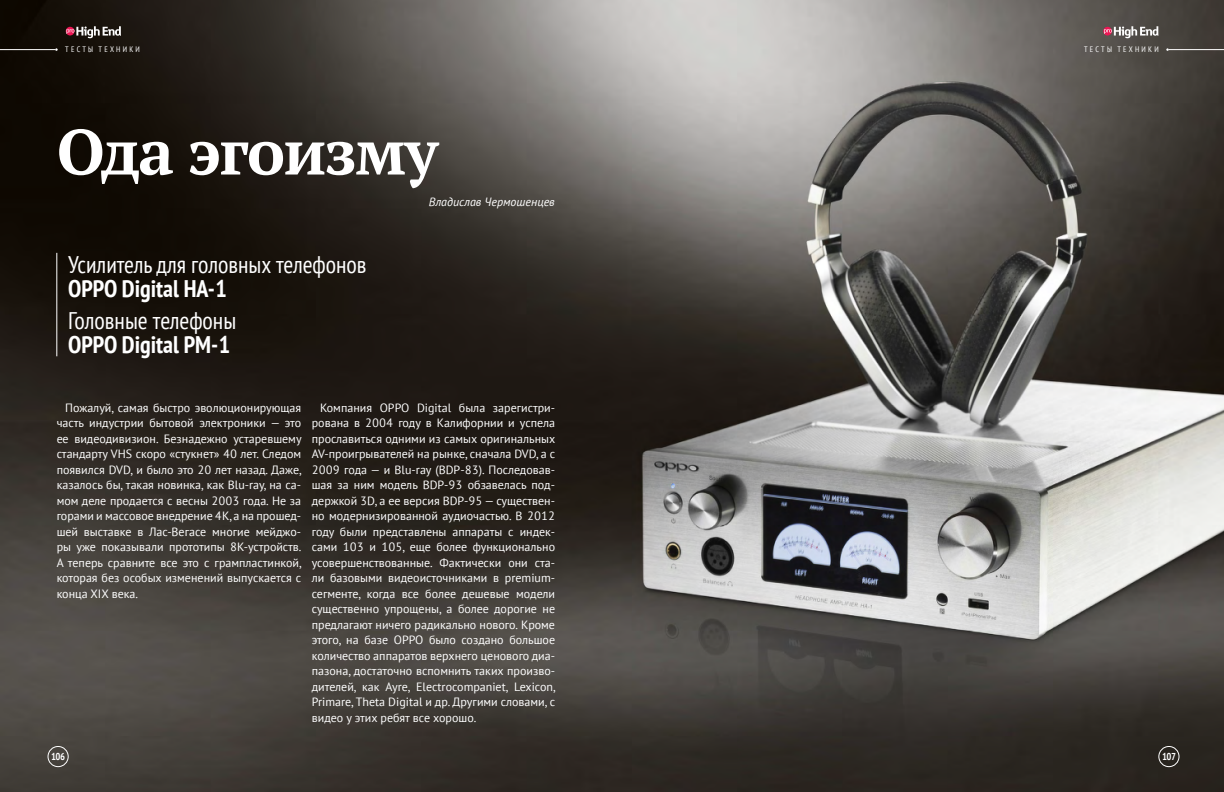
<style>
.page{position:relative;width:1224px;height:792px;background:#fff}
.page>*{position:absolute;margin:0;border:0;box-sizing:border-box;transform-origin:0 0}
.t1{font:700 64px "PT Serif";letter-spacing:-.025em;color:#fff}
.t2{font:condensed 24px "PT Sans";color:#fff}
.t3{font:700 condensed 24px "PT Sans";color:#fff}
.t4{font:12px/15.5px "PT Sans";color:#fff;text-align:justify}
.t5{font:italic 12px "PT Sans";color:#fff}
.t6{font:700 condensed 10px "PT Sans";letter-spacing:-.05em;color:#fff}
.t7{font:condensed 8px "PT Sans";color:#fff}
</style>
<div class="page">
<img style="left:0;top:0;width:1224px;height:792px">
<hr style="left:57px;top:253px;width:1px;height:103px;background:#fff">
<svg style="left:67px;top:26px;width:54px;height:12px"></svg>
<svg style="left:1104px;top:26px;width:54px;height:12px"></svg>
<hr style="left:0;top:49px;width:55px;height:1px;background:#fff">
<hr style="left:1169px;top:49px;width:55px;height:1px;background:#fff">
<div style="left:48px;top:746px;width:20px;height:21px;border:1px solid #fff;border-radius:50%"></div>
<div style="left:1159px;top:746px;width:20px;height:21px;border:1px solid #fff;border-radius:50%"></div>
<p class="t7" style="left:65px;top:44px;width:7px">тесты</p>
<p class="t7" style="left:99px;top:44px;width:7px">техники</p>
<p class="t7" style="left:1084px;top:44px;width:7px">тесты</p>
<p class="t7" style="left:1117px;top:44px;width:7px">техники</p>
<h1 class="t1" style="left:57px;top:109px;width:383px">Ода эгоизму</h1>
<h2 class="t2" style="left:68px;top:249px;width:300px">Усилитель для головных телефонов</h2>
<h2 class="t3" style="left:68px;top:272px;width:161px">OPPO Digital HA-1</h2>
<h2 class="t2" style="left:68px;top:305px;width:170px">Головные телефоны</h2>
<h2 class="t3" style="left:68px;top:329px;width:164px">OPPO Digital PM-1</h2>
<p class="t5" style="left:429px;top:194px;width:128px">Владислав Чермошенцев</p>
<p class="t4" style="left:57px;top:400px;width:246px;text-indent:9px">Пожалуй, самая быстро эволюционирующая часть индустрии бытовой электроники — это ее видеодивизион. Безнадежно устаревшему стандарту VHS скоро «стукнет» 40 лет. Следом появился DVD, и было это 20 лет назад. Даже, казалось бы, такая новинка, как Blu-ray, на са&shy;мом деле продается с весны 2003 года. Не за горами и массовое внедрение 4К, а на прошед&shy;шей выставке в Лас-Вегасе многие мейджо&shy;ры уже показывали прототипы 8К-устройств.<br>А теперь сравните все это с грампластинкой, которая без особых изменений выпускается с конца XIX века.</p>
<p class="t4" style="left:312px;top:400px;width:245px;text-indent:9px">Компания OPPO Digital была зарегистри&shy;рована в 2004 году в Калифорнии и успела прославиться одними из самых оригинальных AV-проигрывателей на рынке, сначала DVD, а с 2009 года — и Blu-ray (BDP-83). Последовав&shy;шая за ним модель BDP-93 обзавелась под&shy;держкой 3D, а ее версия BDP-95 — существен&shy;но модернизированной аудиочастью. В 2012 году были представлены аппараты с индек&shy;сами 103 и 105, еще более функционально усовершенствованные. Фактически они ста&shy;ли базовыми видеоисточниками в premium&shy;сегменте, когда все более дешевые модели существенно упрощены, а более дорогие не предлагают ничего радикально нового. Кроме этого, на базе OPPO было создано большое количество аппаратов верхнего ценового диа&shy;пазона, достаточно вспомнить таких произво&shy;дителей, как Ayre, Electrocompaniet, Lexicon, Primare, Theta Digital и др. Другими словами, с видео у этих ребят все хорошо.</p>
<p class="t6" style="left:51px;top:750px;width:16px">106</p>
<p class="t6" style="left:1162px;top:750px;width:16px">107</p>
</div>
